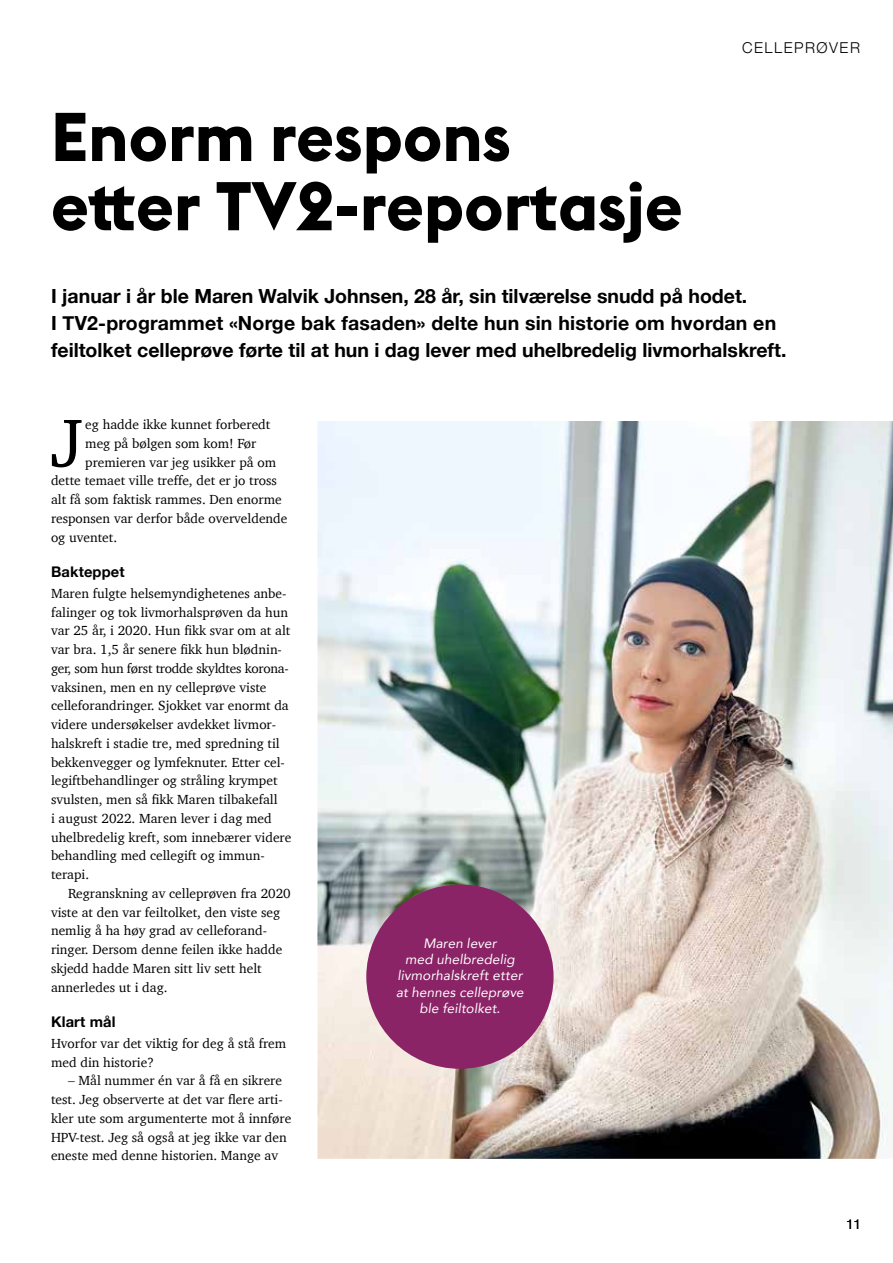
<style>
.page{position:relative;width:893px;height:1263px;background:#fff}
.page>*{position:absolute;margin:0;border:0;box-sizing:border-box;transform-origin:0 0}
.t1{font:69.45px "Charter";color:#000}
.t2{font:700 67.8px/69.3px "Euclid Flex";color:#000}
.t3{font:700 19.5px/27px "Helvetica Neue";color:#000}
.t4{font:300 15px "Helvetica Neue";letter-spacing:.1em;color:#000}
.t5{font:700 14.7px "Helvetica Neue";letter-spacing:.01em;color:#000}
.t6{font:13.5px/18.8px "Charter";color:#000}
.t7{font:italic 13.5px/16.2px "Avenir";letter-spacing:.01em;color:#fff;text-align:center}
.t8{font:13.5px "Helvetica Neue";color:#000}
</style>
<div class="page">
<img style="left:317px;top:421px;width:576px;height:738px">
<div style="left:366px;top:884px;width:188px;height:185px;background:#8b2367;border-radius:50%"></div>
<h2 class="t2" style="left:51px;top:103px;width:633px">Enorm respons<br>etter TV2-reportasje</h2>
<p class="t4" style="left:742px;top:35px;width:119px">CELLEPRØVER</p>
<h3 class="t3" style="left:51px;top:283px;width:737px">I januar i år ble Maren Walvik Johnsen, 28 år, sin tilværelse snudd på hodet.<br>I TV2-programmet «Norge bak fasaden» delte hun sin historie om hvordan en feiltolket celleprøve førte til at hun i dag lever med uhelbredelig livmorhalskreft.</h3>
<h1 class="t1" style="left:51px;top:383px;width:32px">J</h1>
<p class="t6" style="left:85px;top:415px;width:187px">eg hadde ikke kunnet forberedt</p>
<p class="t6" style="left:85px;top:434px;width:172px">meg på bølgen som kom! Før</p>
<p class="t6" style="left:85px;top:452px;width:192px">premieren var jeg usikker på om</p>
<p class="t6" style="left:51px;top:471px;width:227px">dette temaet ville treffe, det er jo tross</p>
<p class="t6" style="left:51px;top:490px;width:232px">alt få som faktisk rammes. Den enorme</p>
<p class="t6" style="left:51px;top:509px;width:238px">responsen var derfor både overveldende</p>
<p class="t6" style="left:51px;top:527px;width:68px">og uventet.</p>
<p class="t5" style="left:51px;top:560px;width:75px">Bakteppet</p>
<p class="t6" style="left:51px;top:584px;width:242px">Maren fulgte helsemyndighetenes anbe&shy;falinger og tok livmorhalsprøven da hun var 25 år, i 2020. Hun fikk svar om at alt var bra. 1,5 år senere fikk hun blødnin&shy;ger, som hun først trodde skyldtes korona&shy;vaksinen, men en ny celleprøve viste celleforandringer. Sjokket var enormt da videre undersøkelser avdekket livmor&shy;halskreft i stadie tre, med spredning til bekkenvegger og lymfeknuter. Etter cel&shy;legiftbehandlinger og stråling krympet svulsten, men så fikk Maren tilbakefall<br>i august 2022. Maren lever i dag med uhelbredelig kreft, som innebærer videre behandling med cellegift og immun&shy;terapi.</p>
<p class="t6" style="left:51px;top:884px;width:241px;text-indent:17px">Regranskning av celleprøven fra 2020 viste at den var feiltolket, den viste seg nemlig å ha høy grad av celleforand&shy;ringer. Dersom denne feilen ikke hadde skjedd hadde Maren sitt liv sett helt annerledes ut i dag.</p>
<p class="t5" style="left:51px;top:1010px;width:66px">Klart mål</p>
<p class="t6" style="left:51px;top:1034px;width:237px">Hvorfor var det viktig for deg å stå frem med din historie?</p>
<p class="t6" style="left:51px;top:1071px;width:242px;text-indent:17px">– Mål nummer én var å få en sikrere test. Jeg observerte at det var flere arti&shy;kler ute som argumenterte mot å innføre HPV-test. Jeg så også at jeg ikke var den eneste med denne historien. Mange av</p>
<p class="t7" style="left:396px;top:935px;width:129px">Maren lever<br>med uhelbredelig livmorhalskreft etter at hennes celleprøve ble feiltolket.</p>
<p class="t8" style="left:846px;top:1214px;width:17px">11</p>
</div>
